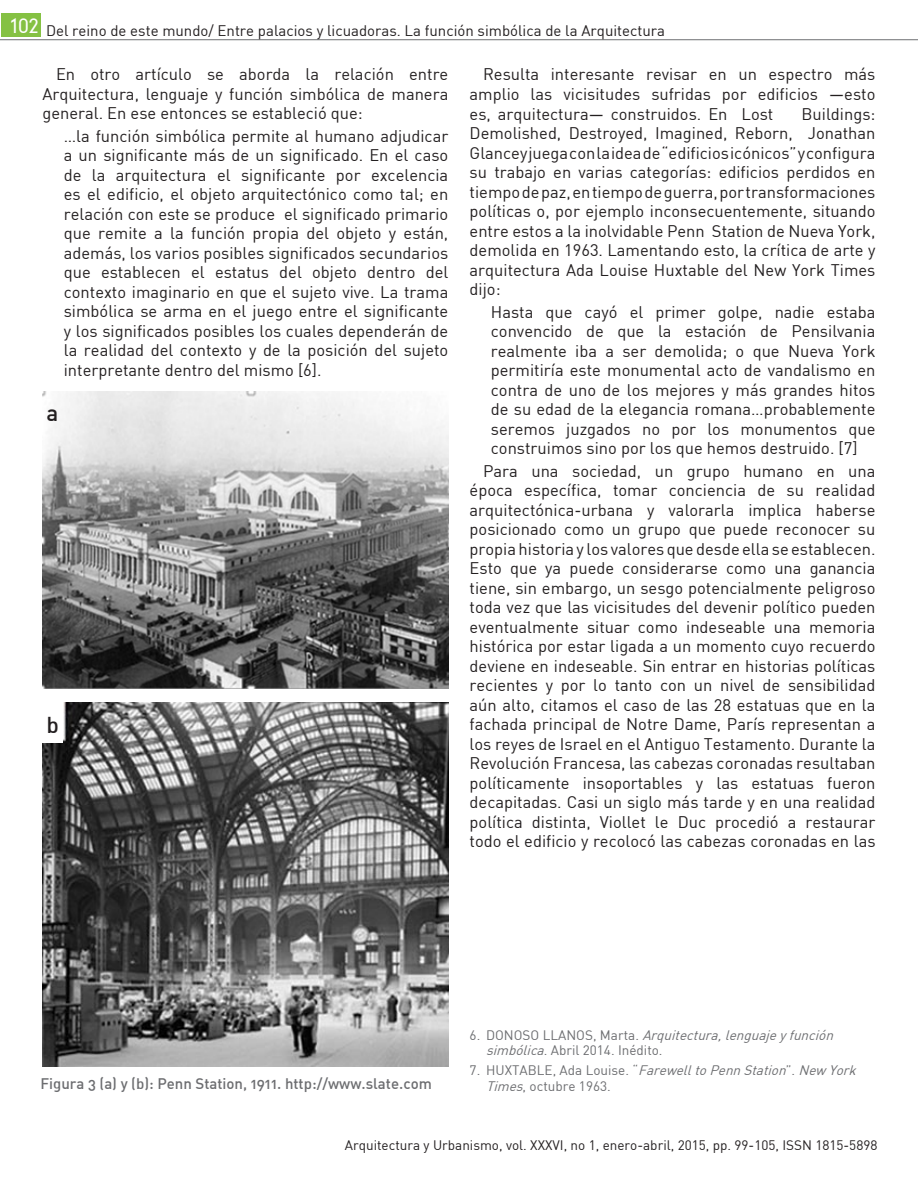
<style>
.page{position:relative;width:918px;height:1188px;background:#fff}
.page>*{position:absolute;margin:0;border:0;box-sizing:border-box;transform-origin:0 0}
.subtitulo_1{font:500 22.5px "DIN";color:#231f20}
.t1{font:300 19.5px "DIN Neuzeit Grotesk";color:#fff}
.cuerpo_de_texto{font:16.5px/19.5px "DIN";color:#231f20;text-align:justify}
.citas{font:16.5px/19.5px "DIN";color:#231f20;text-align:justify}
.t2{font:15px "DIN";color:#231f20}
.pie_de_foto{font:15px "DIN Medium Alternate";color:#6c6d70}
.notas_bibligraficas{font:13.5px/15.8px "DIN";color:#6c6d70}
.t3{font:13.5px "DIN";color:#231f20}
.notas_bibligraficas-2{font:italic 13.5px "DIN";color:#6c6d70}
.s1{font-style:italic}
.s2{font-style:normal}
</style>
<div class="page">
<div style="left:1px;top:14px;width:39px;height:23px;background:#84c141"></div>
<hr style="left:0;top:39px;width:918px;height:1px;background:#6c6d70">
<img style="left:43px;top:392px;width:405px;height:296px">
<img style="left:43px;top:702px;width:405px;height:364px">
<div style="left:43px;top:702px;width:20px;height:40px;background:#fff"></div>
<p class="t1" style="left:11px;top:14px;width:30px">102</p>
<p class="t2" style="left:46px;top:21px;width:621px">Del reino de este mundo/ Entre palacios y licuadoras. La función simbólica de la Arquitectura</p>
<p class="cuerpo_de_texto" style="left:43px;top:64px;width:407px;text-indent:14px">En otro artículo se aborda la relación entre Arquitectura, lenguaje y función simbólica de manera general. En ese entonces se estableció que:</p>
<p class="citas" style="left:64px;top:126px;width:386px">…la función simbólica permite al humano adjudicar a un significante más de un significado. En el caso de la arquitectura el significante por excelencia es el edificio, el objeto arquitectónico como tal; en relación con este se produce el significado primario que remite a la función propia del objeto y están, además, los varios posibles significados secundarios que establecen el estatus del objeto dentro del contexto imaginario en que el sujeto vive. La trama simbólica se arma en el juego entre el significante y los significados posibles los cuales dependerán de la realidad del contexto y de la posición del sujeto interpretante dentro del mismo [6].</p>
<p class="cuerpo_de_texto" style="left:470px;top:64px;width:407px;text-indent:14px">Resulta interesante revisar en un espectro más amplio las vicisitudes sufridas por edificios —esto es, arquitectura— construidos. En Lost</p>
<p class="cuerpo_de_texto" style="left:470px;top:104px;width:407px;text-indent:332px">Buildings:<br>Demolished, Destroyed, Imagined, Reborn, Jonathan Glancey juega con la idea de “edificios icónicos” y configura su trabajo en varias categorías: edificios perdidos en tiempo de paz, en tiempo de guerra, por transformaciones políticas o, por ejemplo inconsecuentemente, situando entre estos a la inolvidable Penn Station de Nueva York, demolida en 1963. Lamentando esto, la crítica de arte y arquitectura Ada Louise Huxtable del New York Times dijo:</p>
<p class="citas" style="left:491px;top:302px;width:386px">Hasta que cayó el primer golpe, nadie estaba convencido de que la estación de Pensilvania realmente iba a ser demolida; o que Nueva York permitiría este monumental acto de vandalismo en contra de uno de los mejores y más grandes hitos de su edad de la elegancia romana…probablemente seremos juzgados no por los monumentos que construimos sino por los que hemos destruido. [7]</p>
<p class="cuerpo_de_texto" style="left:470px;top:461px;width:407px;text-indent:14px">Para una sociedad, un grupo humano en una época específica, tomar conciencia de su realidad arquitectónica-urbana y valorarla implica haberse posicionado como un grupo que puede reconocer su propia historia y los valores que desde ella se establecen.<br>Esto que ya puede considerarse como una ganancia tiene, sin embargo, un sesgo potencialmente peligroso toda vez que las vicisitudes del devenir político pueden eventualmente situar como indeseable una memoria histórica por estar ligada a un momento cuyo recuerdo deviene en indeseable. Sin entrar en historias políticas recientes y por lo tanto con un nivel de sensibilidad aún alto, citamos el caso de las 28 estatuas que en la fachada principal de Notre Dame, París representan a los reyes de Israel en el Antiguo Testamento. Durante la Revolución Francesa, las cabezas coronadas resultaban políticamente insoportables y las estatuas fueron decapitadas. Casi un siglo más tarde y en una realidad política distinta, Viollet le Duc procedió a restaurar todo el edificio y recolocó las cabezas coronadas en las</p>
<p class="subtitulo_1" style="left:46px;top:398px;width:13px">a</p>
<p class="subtitulo_1" style="left:46px;top:710px;width:14px">b</p>
<p class="notas_bibligraficas" style="left:486px;top:1027px;width:353px;text-indent:-16px">6 . D O N O S O L LA N O S , M a rt a . <span class="s1">Arquitectura,lenguajeyfunción simbólica</span>. Abril 2014. Inédito.</p>
<p class="notas_bibligraficas-2" style="left:470px;top:1062px;width:392px"><span class="s2">7 . H U XTA B L E , A d a L o u i s e . “</span> FarewelltoPennStation<span class="s2">” .</span> New York</p>
<p class="pie_de_foto" style="left:40px;top:1074px;width:393px">Figura 3 (a) y (b): Penn Station, 1911. http://www.slate.com</p>
<p class="notas_bibligraficas" style="left:486px;top:1078px;width:126px"><span class="s1">Times</span>, octubre 1963.</p>
<p class="t3" style="left:345px;top:1137px;width:534px">Arquitectura y Urbanismo, vol. XXXVI, no 1, enero-abril, 2015, pp. 99-105, ISSN 1815-5898</p>
</div>
